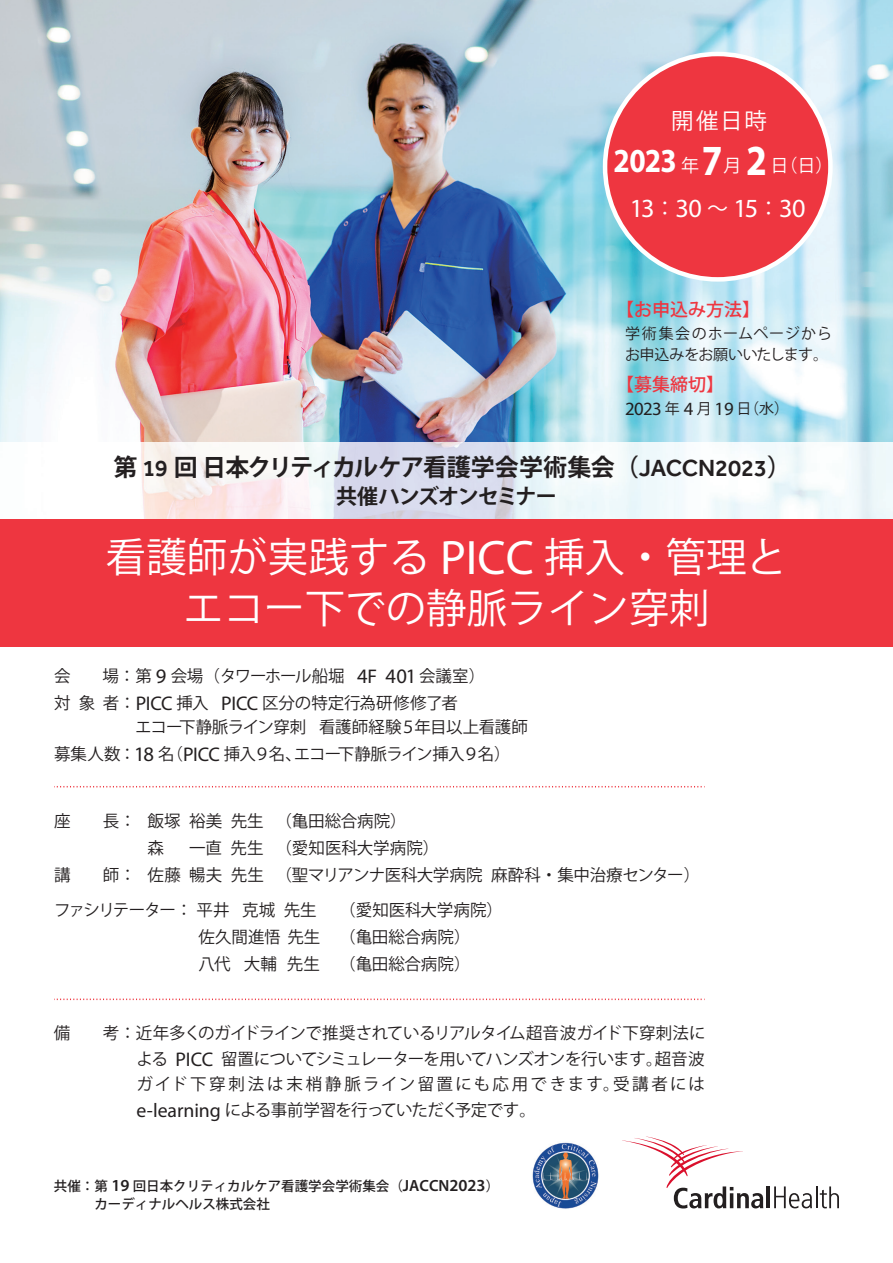
<style>
.page{position:relative;width:893px;height:1263px;background:#fff}
.page>*{position:absolute;margin:0;border:0;box-sizing:border-box;transform-origin:0 0}
.t1{font:700 43.05px "Myriad Pro";color:#fff;scale:.87 1}
.t2{font:40.5px/51px "Koz Go Pr 6 N";color:#fff;text-align:center}
.t3{font:700 33.75px "Myriad Pro";color:#fff;scale:.87 1}
.t4{font:26.25px "Myriad Pro";letter-spacing:-.05em;color:#fff}
.t5{font:700 24px "Koz Go Pro";letter-spacing:-.025em;color:#231f20}
.t6{font:22.5px "Koz Go Pr 6 N";color:#fff}
.t7{font:700 21px "Koz Go Pro";letter-spacing:-.05em;color:#231f20}
.t8{font:18.75px "Myriad Pro";letter-spacing:-.03em;color:#231f20}
.t9{font:500 18px "Koz Go Pr 6 N";color:#ee3640}
.t10{font:18px "Koz Go Pr 6 N";color:#fff}
.t11{font:16.5px/27px "Koz Go Pr 6 N";letter-spacing:-.01em;color:#231f20}
.t12{font:16.5px/27px "Koz Go Pr 6 N";letter-spacing:-.045em;color:#231f20}
.t13{font:15px/21px "Koz Go Pr 6 N";color:#231f20}
.t14{font:500 13.5px/18px "Koz Go Pr 6 N";color:#231f20}
.s1{font-family:"Koz Go Pr 6 N";font-weight:400;font-size:18px}
.s2{font-family:"Koz Go Pr 6 N";font-size:21px}
.s3{font-family:"Koz Go Pr 6 N";font-size:15px}
.s4{font-family:"Meiryo UI";font-size:15px}
.s5{font-family:"Effra";font-weight:500}
.s6{font-family:"Myriad Pro";font-size:48.6px}
.s7{font-family:"Myriad Pro";font-size:20.55px}
.s8{font-family:"Myriad Pro";font-size:19.8px}
.s9{font-family:"Myriad Pro";font-weight:600;font-size:16.8px}
.s10{font-family:"Myriad Pro";font-weight:600;font-size:16.2px}
</style>
<div class="page">
<hr style="left:767px;top:1186px;width:3px;height:22px;background:#231f20">
<svg style="left:622px;top:1136px;width:141px;height:72px"></svg>
<svg style="left:774px;top:1186px;width:65px;height:22px"></svg>
<img style="left:532px;top:1142px;width:67px;height:67px">
<img style="left:0;top:0;width:893px;height:442px">
<div style="left:0;top:519px;width:893px;height:127px;background:#ee3640"></div>
<div style="left:605px;top:54px;width:225px;height:225px;background:#ee3640;border-radius:50%"></div>
<svg style="left:54px;top:786px;width:651px;height:1px"></svg>
<svg style="left:54px;top:998px;width:651px;height:2px"></svg>
<img style="left:141px;top:442px;width:752px;height:77px">
<h3 class="t6" style="left:671px;top:108px;width:97px">開催日時</h3>
<h3 class="t3" style="left:613px;top:142px;width:100px">2023 <span class="s1">年</span></h3>
<h1 class="t1" style="left:702px;top:136px;width:25px">7</h1>
<p class="t10" style="left:724px;top:155px;width:19px">月</p>
<h1 class="t1" style="left:746px;top:136px;width:25px">2</h1>
<p class="t10" style="left:770px;top:155px;width:64px">日（日）</p>
<h3 class="t4" style="left:630px;top:192px;width:177px">13<span class="s2">：</span>30 <span class="s2">～</span> 15<span class="s2">：</span>30</h3>
<p class="t9" style="left:616px;top:300px;width:145px">【お申込み方法】</p>
<p class="t13" style="left:625px;top:324px;width:209px">学術集会のホームページからお申込みをお願いいたします。</p>
<p class="t9" style="left:616px;top:375px;width:109px">【募集締切】</p>
<p class="t8" style="left:625px;top:397px;width:166px">2023 <span class="s3">年</span> 4 <span class="s3">月</span> 19 <span class="s3">日（</span><span class="s4">水</span><span class="s3">）</span></p>
<h3 class="t5" style="left:113px;top:451px;width:679px">第 <span class="s5">19</span> 回日本クリティカルケア看護学会学術集会（<span class="s5">JACCN2023</span>）</h3>
<p class="t7" style="left:336px;top:483px;width:222px">共催ハンズオンセミナー</p>
<h2 class="t2" style="left:106px;top:532px;width:683px">看護師が実践する <span class="s6">PICC</span> 挿入・管理とエコー下での静脈ライン穿刺</h2>
<p class="t11" style="left:54px;top:663px;width:433px;text-indent:48px">場：第 <span class="s7">9</span> 会場 （タワーホール船堀 <span class="s7">4</span><span class="s8">F</span> <span class="s7">401</span> 会議室）対象者：<span class="s8">PICC</span> 挿入 <span class="s8">PICC</span> 区分の特定行為研修修了者</p>
<p class="t12" style="left:54px;top:714px;width:475px;text-indent:81px">エコー下静脈ライン穿刺 看護師経験５年目以上看護師募集人数：<span class="s7">18</span> 名（<span class="s8">PICC</span> 挿入９名、エコー下静脈ライン挿入９名）</p>
<p class="t11" style="left:54px;top:663px;width:18px">会</p>
<p class="t11" style="left:54px;top:807px;width:18px">座</p>
<p class="t11" style="left:148px;top:807px;width:261px;text-indent:-45px">長： 飯塚 裕美 先生 （亀田総合病院）森</p>
<p class="t11" style="left:189px;top:834px;width:252px">一直 先生 （愛知医科大学病院）</p>
<p class="t11" style="left:54px;top:857px;width:648px;line-height:35.2px;text-indent:49px">師： 佐藤 暢夫 先生 （聖マリアンナ医科大学病院 麻酔科・集中治療センター）ファシリテーター： 平井 克城 先生 （愛知医科大学病院）</p>
<p class="t11" style="left:199px;top:924px;width:273px">佐久間進悟先生 （亀田総合病院）八代 大輔 先生 （亀田総合病院）</p>
<p class="t11" style="left:54px;top:861px;width:18px">講</p>
<p class="t11" style="left:54px;top:1020px;width:18px">備</p>
<p class="t11" style="left:136px;top:1021px;width:570px;line-height:25.5px;text-align:justify;text-indent:-34px">考：近年多くのガイドラインで推奨されているリアルタイム超音波ガイド下穿刺法による <span class="s8">PICC</span> 留置についてシミュレーターを用いてハンズオンを行います。超音波ガイド下穿刺法は末梢静脈ライン留置にも応用できます。受講者には<span class="s8">e-learning</span> による事前学習を行っていただく予定です。</p>
<p class="t14" style="left:94px;top:1177px;width:406px;text-indent:-40px">共催：第 <span class="s9">19</span> 回日本クリティカルケア看護学会学術集会（<span class="s10">JACCN</span><span class="s9">2023</span>）カーディナルヘルス株式会社</p>
</div>
